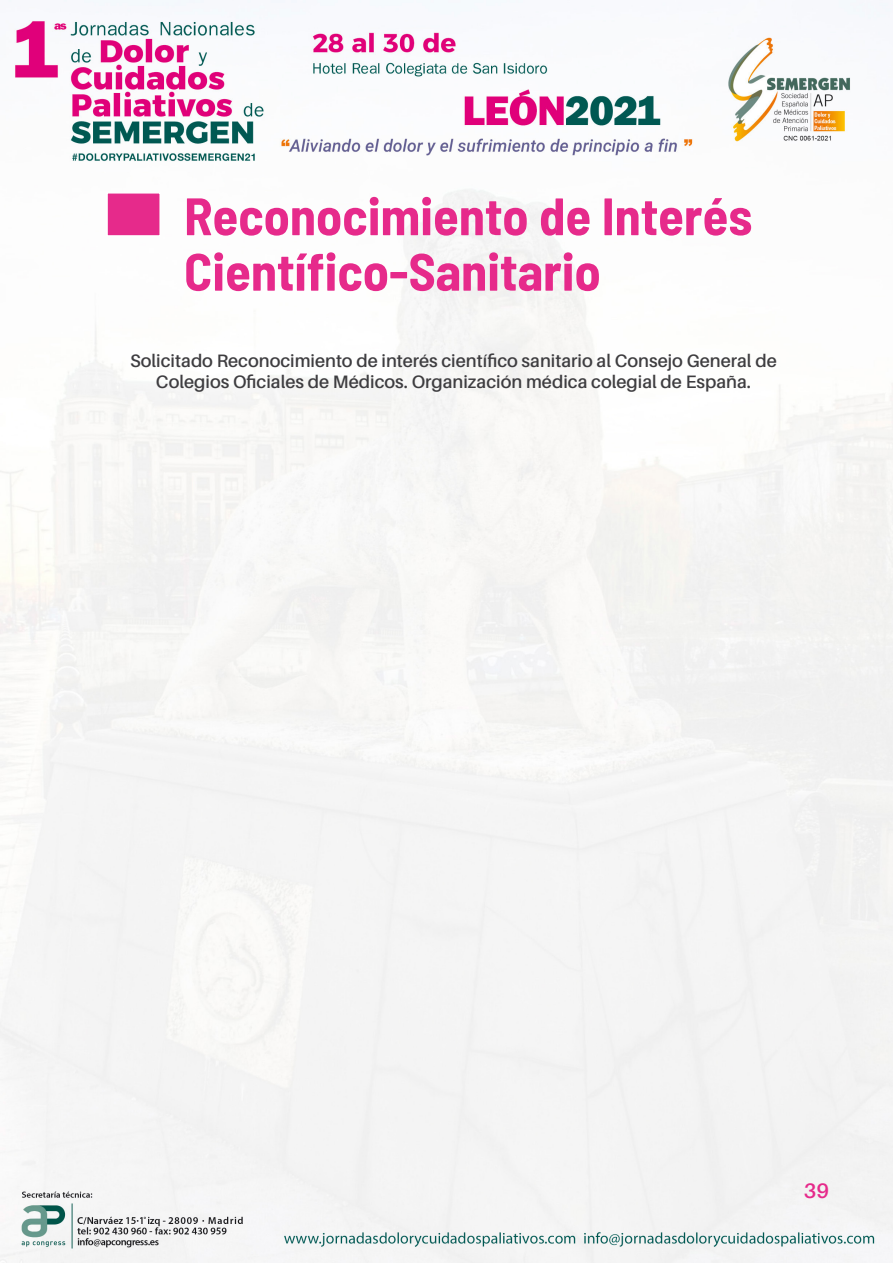
<style>
.page{position:relative;width:893px;height:1263px;background:#fff}
.page>*{position:absolute;margin:0;border:0;box-sizing:border-box;transform-origin:0 0}
.t1{font:700 semi-condensed 52.5px/55.5px "Barlow";color:#e62a8b}
.t2{font:600 21px "Aileron";color:#e62a8b}
.t3{font:600 18px/21.6px "Aileron";color:#3e3d40;text-align:center}
</style>
<div class="page">
<img style="left:0;top:0;width:893px;height:1263px">
<div style="left:106px;top:192px;width:55px;height:45px;background:#e62a8b;border:2px solid #fff"></div>
<h1 class="t1" style="left:184px;top:187px;width:570px">Reconocimiento de Interés<br>Científico-Sanitario</h1>
<p class="t3" style="left:130px;top:350px;width:648px">Solicitado Reconocimiento de interés científico sanitario al Consejo General de<br>Colegios Oficiales de Médicos. Organización médica colegial de España.</p>
<p class="t2" style="left:804px;top:1179px;width:27px">39</p>
</div>
